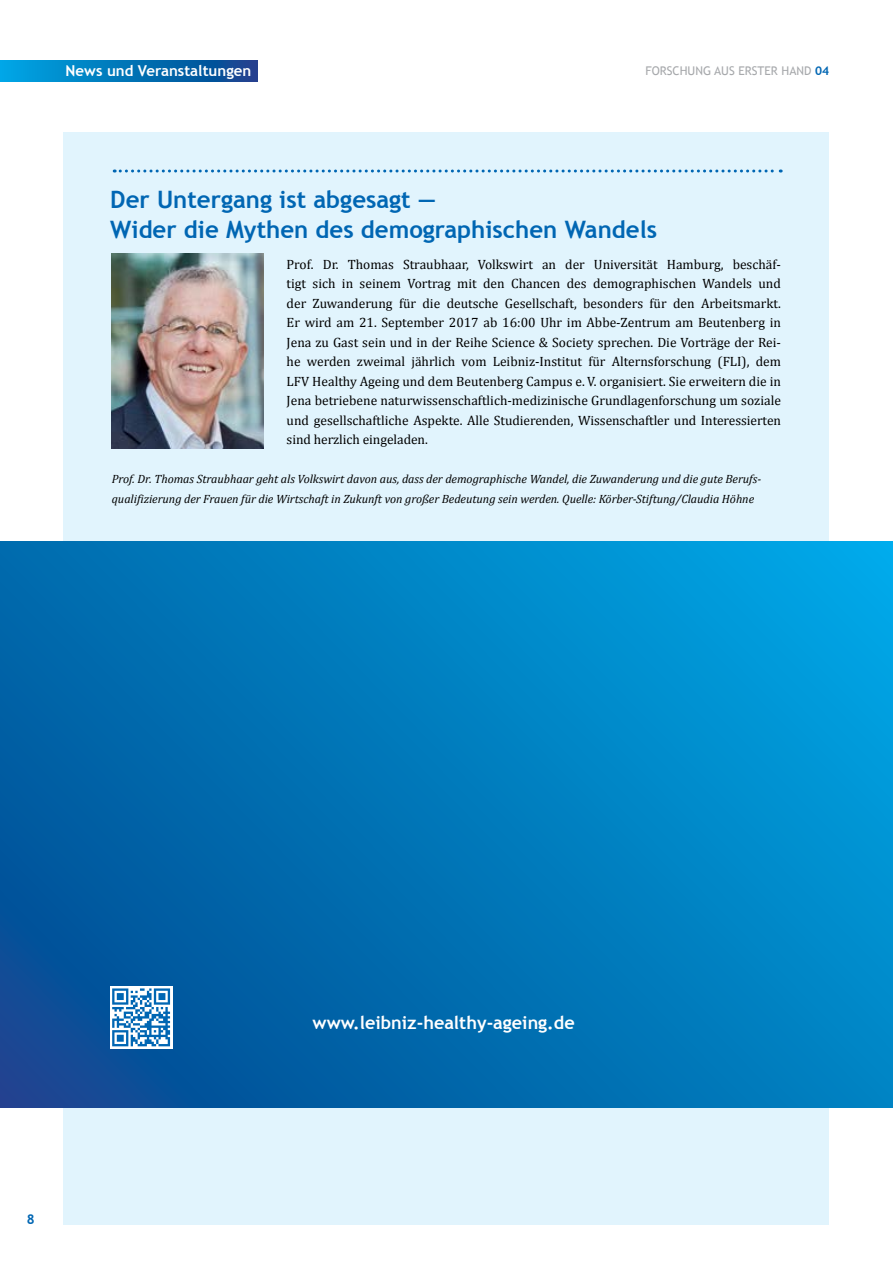
<style>
.page{position:relative;width:893px;height:1263px;background:#fff}
.page>*{position:absolute;margin:0;border:0;box-sizing:border-box;transform-origin:0 0}
.t1{font:700 24px/30px "Trebuchet MS";color:#0066b3}
.t2{font:700 18px "Trebuchet MS";color:#fff}
.t3{font:700 15px "Trebuchet MS";color:#fff}
.t4{font:13.5px/19.5px "Cambria";letter-spacing:-.005em;color:#000;text-align:justify}
.t5{font:700 13.5px "Trebuchet MS";color:#0066b3}
.t6{font:italic 12px/19.5px "Cambria";letter-spacing:-.005em;color:#000}
.t7{font:12px "Trebuchet MS";color:#a7a9ac}
.s1{font-weight:700;color:#0066b3}
</style>
<div class="page">
<div style="left:64px;top:132px;width:765px;height:1092px;background:#e1f4fd"></div>
<svg style="left:0;top:542px;width:893px;height:565px;background:#0077b9"></svg>
<svg style="left:0;top:60px;width:258px;height:22px;background:#0373b7"></svg>
<svg style="left:110px;top:986px;width:62px;height:63px"></svg>
<svg style="left:112px;top:988px;width:58px;height:58px;background:#79aed6"></svg>
<svg style="left:114px;top:170px;width:667px;height:3px"></svg>
<img style="left:112px;top:254px;width:152px;height:195px">
<p class="t3" style="left:66px;top:61px;width:187px">News und Veranstaltungen</p>
<p class="t7" style="left:645px;top:63px;width:185px">FORSCHUNG AUS ERSTER HAND <span class="s1">04</span></p>
<h1 class="t1" style="left:110px;top:185px;width:548px">Der Untergang ist abgesagt —<br>Wider die Mythen des demographischen Wandels</h1>
<p class="t4" style="left:287px;top:254px;width:496px">Prof. Dr. Thomas Straubhaar, Volkswirt an der Universität Hamburg, beschäf&shy;tigt sich in seinem Vortrag mit den Chancen des demographischen Wandels und der Zuwanderung für die deutsche Gesellschaft, besonders für den Arbeitsmarkt.<br>Er wird am 21. September 2017 ab 16:00 Uhr im Abbe-Zentrum am Beutenberg in Jena zu Gast sein und in der Reihe Science &amp; Society sprechen. Die Vorträge der Rei&shy;he werden zweimal jährlich vom Leibniz-Institut für Alternsforschung (FLI), dem LFV Healthy Ageing und dem Beutenberg Campus e. V. organisiert. Sie erweitern die in Jena betriebene naturwissenschaftlich-medizinische Grundlagenforschung um soziale und gesellschaftliche Aspekte. Alle Studierenden, Wissenschaftler und Interessierten sind herzlich eingeladen.</p>
<p class="t6" style="left:112px;top:469px;width:651px">Prof. Dr. Thomas Straubhaar geht als Volkswirt davon aus, dass der demographische Wandel, die Zuwanderung und die gute Berufs&shy;qualifizierung der Frauen für die Wirtschaft in Zukunft von großer Bedeutung sein werden. Quelle: Körber-Stiftung/Claudia Höhne</p>
<p class="t5" style="left:27px;top:1211px;width:9px">8</p>
<h2 class="t2" style="left:313px;top:1011px;width:264px">www.leibniz-healthy-ageing.de</h2>
</div>
